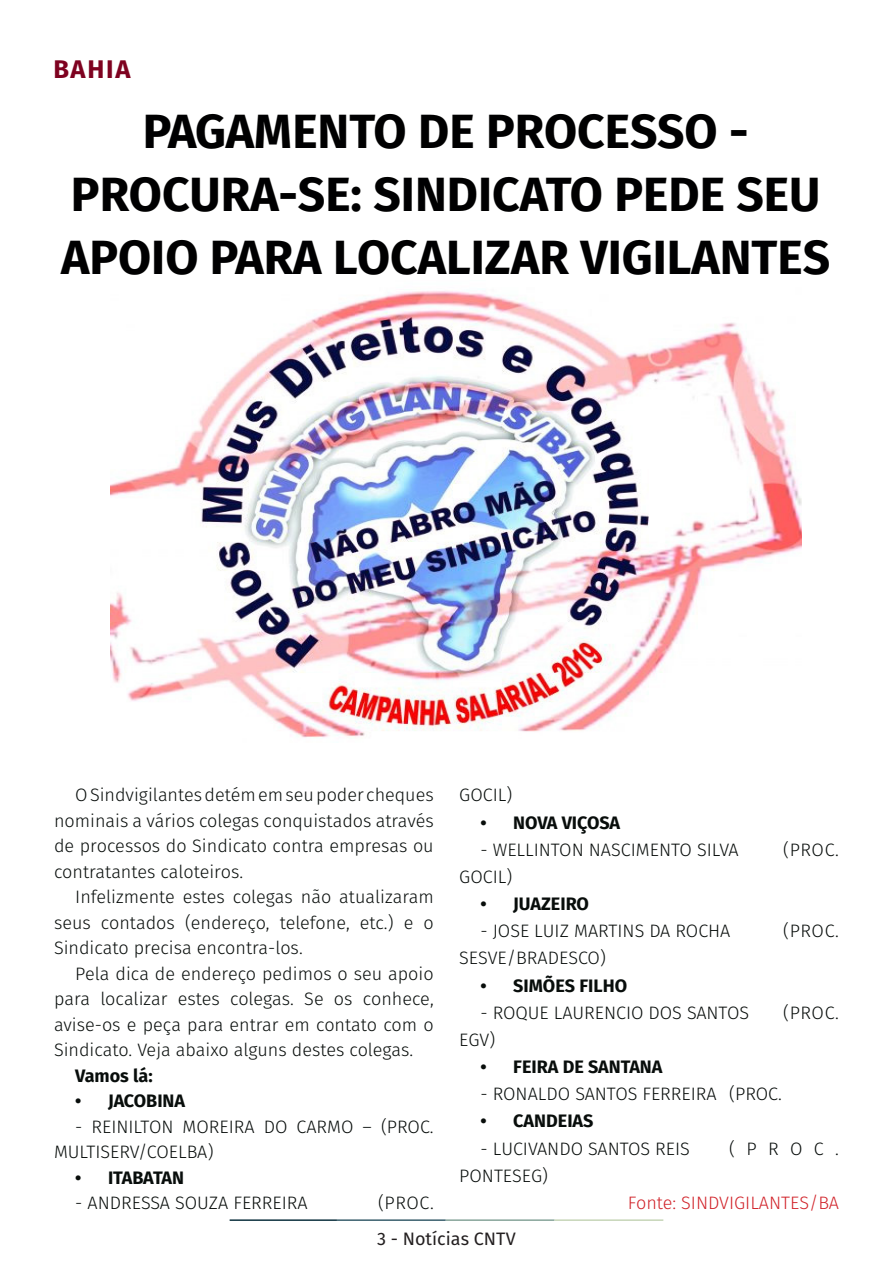
<style>
.page{position:relative;width:893px;height:1263px;background:#fff}
.page>*{position:absolute;margin:0;border:0;box-sizing:border-box;transform-origin:0 0}
.t1{font:700 48px/63px "Fira Sans";color:#000001;text-align:center}
.t2{font:700 25.5px "Fira Sans";letter-spacing:.07em;color:#7e0220}
.t3{font:300 18px/25.5px "Fira Sans";color:#080d0b;text-align:justify}
.t4{font:700 18px "Fira Sans";color:#080d0b}
.t5{font:300 18px "Fira Sans";color:#d1232a}
.t6{font:18px "Fira Sans";color:#231f20}
.t7{font:700 18px "Fira Sans";letter-spacing:-.02em;color:#080d0b}
</style>
<div class="page">
<hr style="left:230px;top:1219px;width:107px;height:2px;background:#0e323f">
<hr style="left:337px;top:1219px;width:109px;height:2px;background:#3a5f6d">
<hr style="left:446px;top:1219px;width:109px;height:2px;background:#87a59a">
<hr style="left:555px;top:1219px;width:108px;height:2px;background:#c6d5b7">
<img style="left:111px;top:291px;width:690px;height:447px">
<p class="t2" style="left:54px;top:47px;width:78px">BAHIA</p>
<p class="t1" style="left:61px;top:96px;width:771px">PAGAMENTO DE PROCESSO -<br>PROCURA-SE: SINDICATO PEDE SEU<br>APOIO PARA LOCALIZAR VIGILANTES</p>
<p class="t3" style="left:54px;top:782px;width:381px;text-indent:21px">O Sindvigilantes detém em seu poder cheques nominais a vários colegas conquistados através de processos do Sindicato contra empresas ou contratantes caloteiros.</p>
<p class="t3" style="left:54px;top:884px;width:381px;text-indent:21px">Infelizmente estes colegas não atualizaram seus contados (endereço, telefone, etc.) e o Sindicato precisa encontra-los.</p>
<p class="t3" style="left:54px;top:960px;width:381px;text-indent:21px">Pela dica de endereço pedimos o seu apoio para localizar estes colegas. Se os conhece, avise-os e peça para entrar em contato com o Sindicato. Veja abaixo alguns destes colegas.</p>
<p class="t4" style="left:75px;top:1060px;width:79px">Vamos lá:</p>
<p class="t4" style="left:75px;top:1086px;width:111px">• JACOBINA</p>
<p class="t3" style="left:54px;top:1113px;width:381px;text-indent:21px">- REINILTON MOREIRA DO CARMO – (PROC.<br>MULTISERV/COELBA)</p>
<p class="t7" style="left:75px;top:1162px;width:110px">• ITABATAN</p>
<p class="t3" style="left:75px;top:1190px;width:234px">- ANDRESSA SOUZA FERREIRA</p>
<p class="t3" style="left:378px;top:1190px;width:57px">(PROC.</p>
<p class="t3" style="left:459px;top:782px;width:54px">GOCIL)</p>
<p class="t4" style="left:480px;top:807px;width:141px">• NOVA VIÇOSA</p>
<p class="t3" style="left:480px;top:837px;width:260px">- WELLINTON NASCIMENTO SILVA</p>
<p class="t3" style="left:783px;top:837px;width:57px">(PROC.</p>
<p class="t3" style="left:459px;top:864px;width:54px">GOCIL)</p>
<p class="t4" style="left:480px;top:889px;width:110px">• JUAZEIRO</p>
<p class="t3" style="left:480px;top:918px;width:251px">- JOSE LUIZ MARTINS DA ROCHA</p>
<p class="t3" style="left:783px;top:918px;width:57px">(PROC.</p>
<p class="t3" style="left:459px;top:945px;width:148px">SESVE/BRADESCO)</p>
<p class="t4" style="left:480px;top:970px;width:148px">• SIMÕES FILHO</p>
<p class="t3" style="left:480px;top:1000px;width:270px">- ROQUE LAURENCIO DOS SANTOS</p>
<p class="t3" style="left:783px;top:1000px;width:57px">(PROC.</p>
<p class="t3" style="left:459px;top:1027px;width:37px">EGV)</p>
<p class="t4" style="left:480px;top:1052px;width:183px">• FEIRA DE SANTANA</p>
<p class="t3" style="left:480px;top:1081px;width:303px">- RONALDO SANTOS FERREIRA (PROC.</p>
<p class="t4" style="left:480px;top:1106px;width:115px">• CANDEIAS</p>
<p class="t3" style="left:480px;top:1135px;width:211px">- LUCIVANDO SANTOS REIS</p>
<p class="t3" style="left:729px;top:1135px;width:111px">(PROC.</p>
<p class="t3" style="left:459px;top:1163px;width:90px">PONTESEG)</p>
<p class="t5" style="left:628px;top:1190px;width:213px">Fonte: SINDVIGILANTES/BA</p>
<p class="t6" style="left:377px;top:1225px;width:140px">3 - Notícias CNTV</p>
</div>
